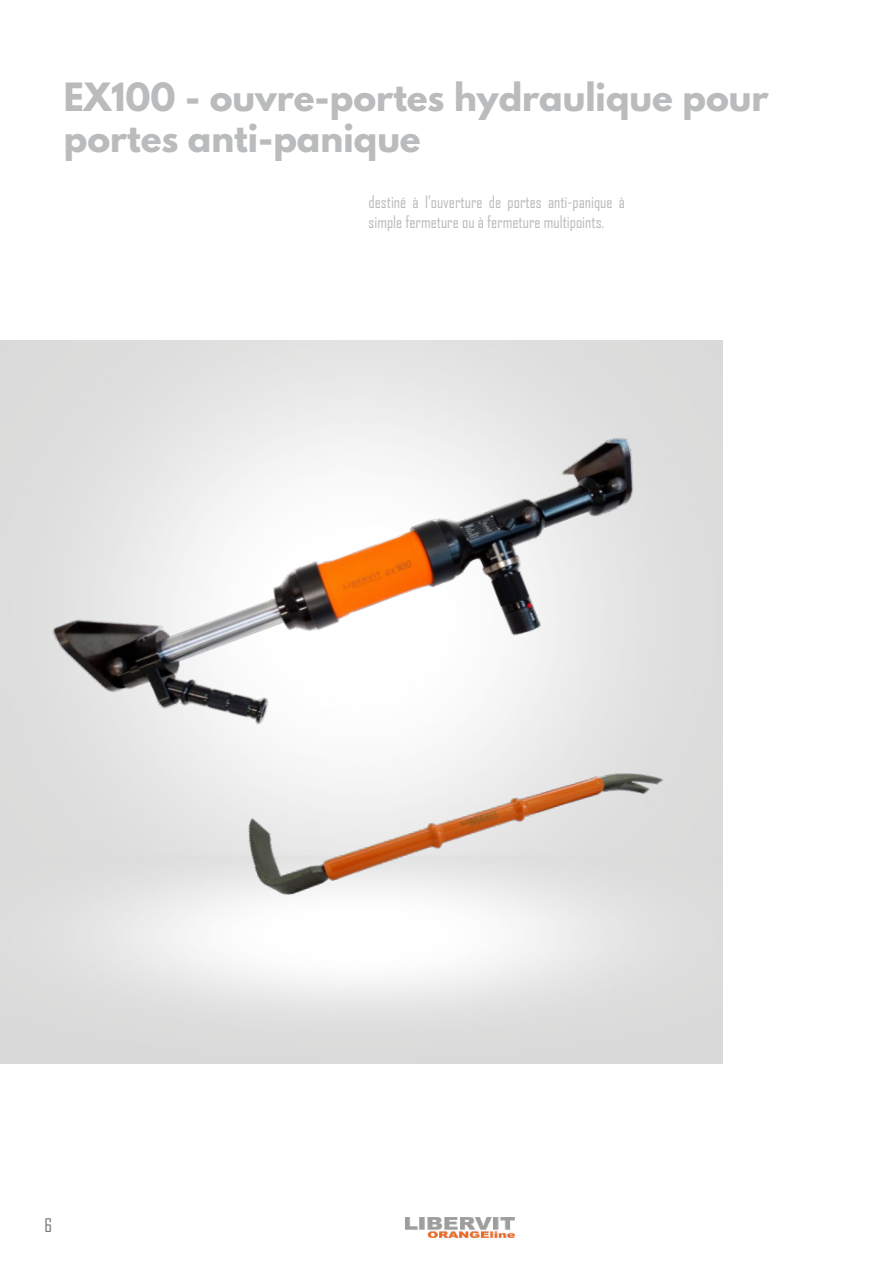
<style>
.page{position:relative;width:893px;height:1263px;background:#fff}
.page>*{position:absolute;margin:0;border:0;box-sizing:border-box;transform-origin:0 0}
.t1{font:700 34.5px/41.4px "League Spartan";color:#babbbd}
.t2{font:18px "Agency FB";color:#76777a}
.t3{font:16.5px/19.8px "Agency FB";color:#babbbd}
</style>
<div class="page">
<img style="left:406px;top:1217px;width:108px;height:21px">
<img style="left:229px;top:805px;width:448px;height:106px">
<img style="left:43px;top:395px;width:656px;height:410px">
<h1 class="t1" style="left:64px;top:76px;width:706px">EX100 - ouvre-portes hydraulique pour portes anti-panique</h1>
<p class="t3" style="left:369px;top:192px;width:258px">destiné à l'ouverture de portes anti-panique à simple fermeture ou à fermeture multipoints.</p>
<p class="t2" style="left:45px;top:1214px;width:9px">6</p>
</div>
